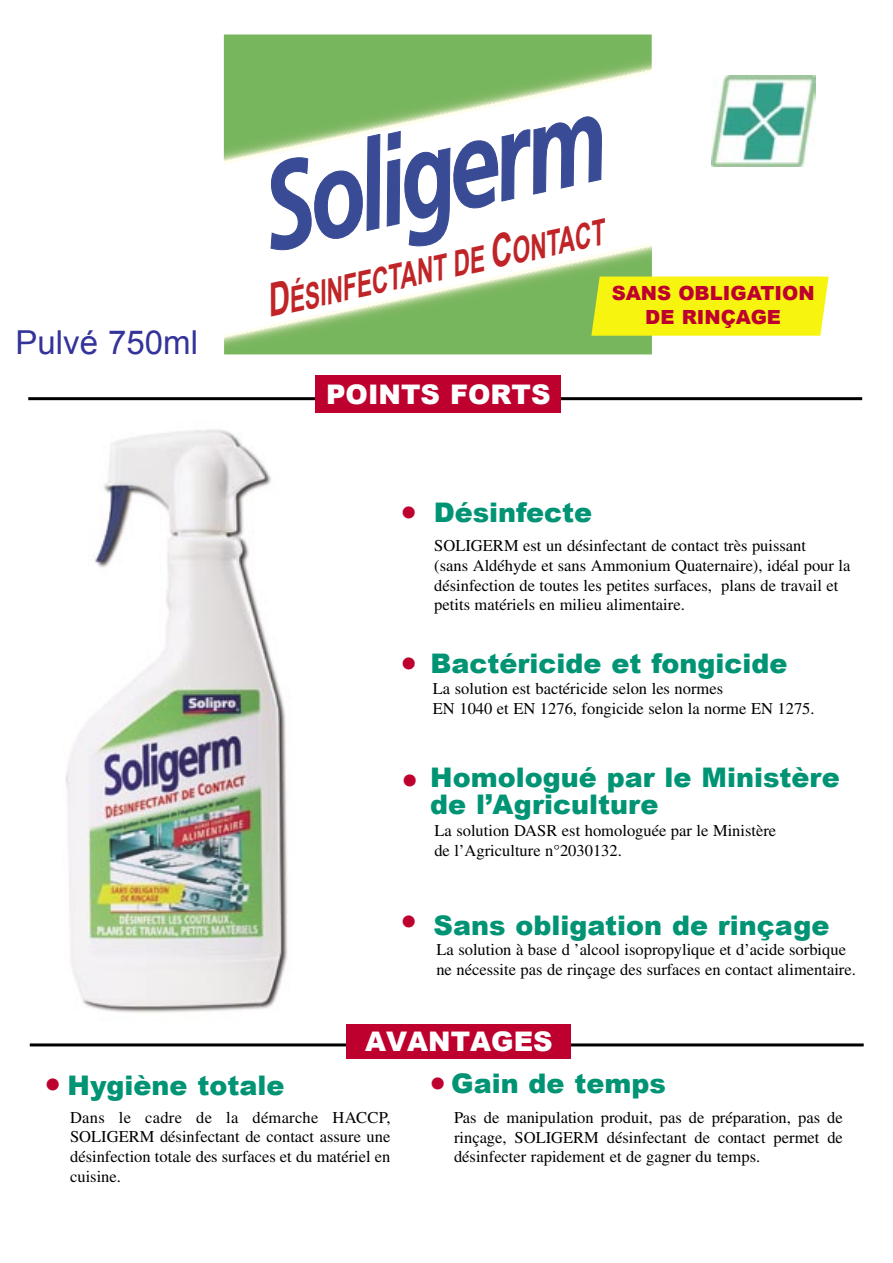
<style>
.page{position:relative;width:893px;height:1263px;background:#fff}
.page>*{position:absolute;margin:0;border:0;box-sizing:border-box;transform-origin:0 0}
.t1{font:italic 700 35.4px "Arial";color:#c02427;scale:.66 1}
.Normal_e{font:33px "Arial";color:#339}
.Normal_e-2{font:900 27px "Arial";color:#009474}
.Normal_e-3{font:900 27px "Arial";color:#fff}
.Normal_e-4{font:900 19.5px "Arial";color:#be002f}
.Normal_e-5{font:16.5px/19.8px "Times";color:#000}
.t2{font:12px "Webdings";color:#be002f}
.s1{font-size:45.6px}
</style>
<div class="page">
<img style="left:28px;top:400px;width:287px;height:613px">
<hr style="left:28px;top:397px;width:834px;height:3px;background:#000">
<div style="left:315px;top:375px;width:246px;height:38px;background:#be002f"></div>
<hr style="left:30px;top:1043px;width:834px;height:3px;background:#000">
<div style="left:347px;top:1024px;width:224px;height:35px;background:#be002f"></div>
<svg style="left:224px;top:35px;width:427px;height:129px"></svg>
<svg style="left:224px;top:243px;width:427px;height:111px"></svg>
<svg style="left:269px;top:134px;width:111px;height:117px"></svg>
<svg style="left:387px;top:39px;width:215px;height:208px"></svg>
<img style="left:712px;top:75px;width:104px;height:92px">
<svg style="left:591px;top:276px;width:238px;height:60px;background:#f4f218"></svg>
<p class="Normal_e" style="left:16px;top:321px;width:184px">Pulvé 750ml</p>
<p class="t1" style="left:261px;top:282px;width:523px;rotate:-12deg"><span class="s1">D</span>ÉSINFECTANT DE <span class="s1">C</span>ONTACT</p>
<p class="Normal_e-4" style="left:612px;top:279px;width:204px">SANS OBLIGATION</p>
<p class="Normal_e-4" style="left:645px;top:303px;width:137px">DE RINÇAGE</p>
<p class="Normal_e-3" style="left:326px;top:374px;width:226px">POINTS FORTS</p>
<p class="t2" style="left:403px;top:506px;width:13px">■</p>
<p class="t2" style="left:403px;top:657px;width:13px">■</p>
<p class="Normal_e-2" style="left:434px;top:493px;width:160px">Désinfecte</p>
<p class="Normal_e-5" style="left:434px;top:535px;width:373px">SOLIGERM est un désinfectant de contact très puissant</p>
<p class="Normal_e-5" style="left:434px;top:555px;width:418px">(sans Aldéhyde et sans Ammonium Quaternaire), idéal pour la désinfection de toutes les petites surfaces, plans de travail et petits matériels en milieu alimentaire.</p>
<p class="Normal_e-2" style="left:431px;top:643px;width:358px">Bactéricide et fongicide</p>
<p class="Normal_e-5" style="left:433px;top:678px;width:292px">La solution est bactéricide selon les normes</p>
<p class="Normal_e-5" style="left:433px;top:698px;width:383px">EN 1040 et EN 1276, fongicide selon la norme EN 1275.</p>
<p class="t2" style="left:404px;top:775px;width:13px">■</p>
<p class="Normal_e-2" style="left:430px;top:758px;width:411px">Homologué par le Ministère</p>
<p class="Normal_e-2" style="left:430px;top:785px;width:230px">de l’Agriculture</p>
<p class="Normal_e-5" style="left:434px;top:820px;width:343px">La solution DASR est homologuée par le Ministère</p>
<p class="Normal_e-5" style="left:434px;top:840px;width:189px">de l’Agriculture n°2030132.</p>
<p class="t2" style="left:403px;top:915px;width:13px">■</p>
<p class="Normal_e-2" style="left:434px;top:905px;width:397px">Sans obligation de rinçage</p>
<p class="Normal_e-5" style="left:436px;top:940px;width:421px">La solution à base d ’alcool isopropylique et d’acide sorbique ne nécessite pas de rinçage des surfaces en contact alimentaire.</p>
<p class="Normal_e-3" style="left:365px;top:1022px;width:189px">AVANTAGES</p>
<p class="Normal_e-2" style="left:68px;top:1066px;width:218px">Hygiène totale</p>
<p class="t2" style="left:47px;top:1078px;width:13px">■</p>
<p class="t2" style="left:432px;top:1078px;width:13px">■</p>
<p class="Normal_e-5" style="left:70px;top:1107px;width:322px;text-align:justify">Dans le cadre de la démarche HACCP, SOLIGERM désinfectant de contact assure une désinfection totale des surfaces et du matériel en cuisine.</p>
<p class="Normal_e-2" style="left:451px;top:1063px;width:216px">Gain de temps</p>
<p class="Normal_e-5" style="left:454px;top:1107px;width:390px;text-align:justify">Pas de manipulation produit, pas de préparation, pas de rinçage, SOLIGERM désinfectant de contact permet de désinfecter rapidement et de gagner du temps.</p>
</div>
